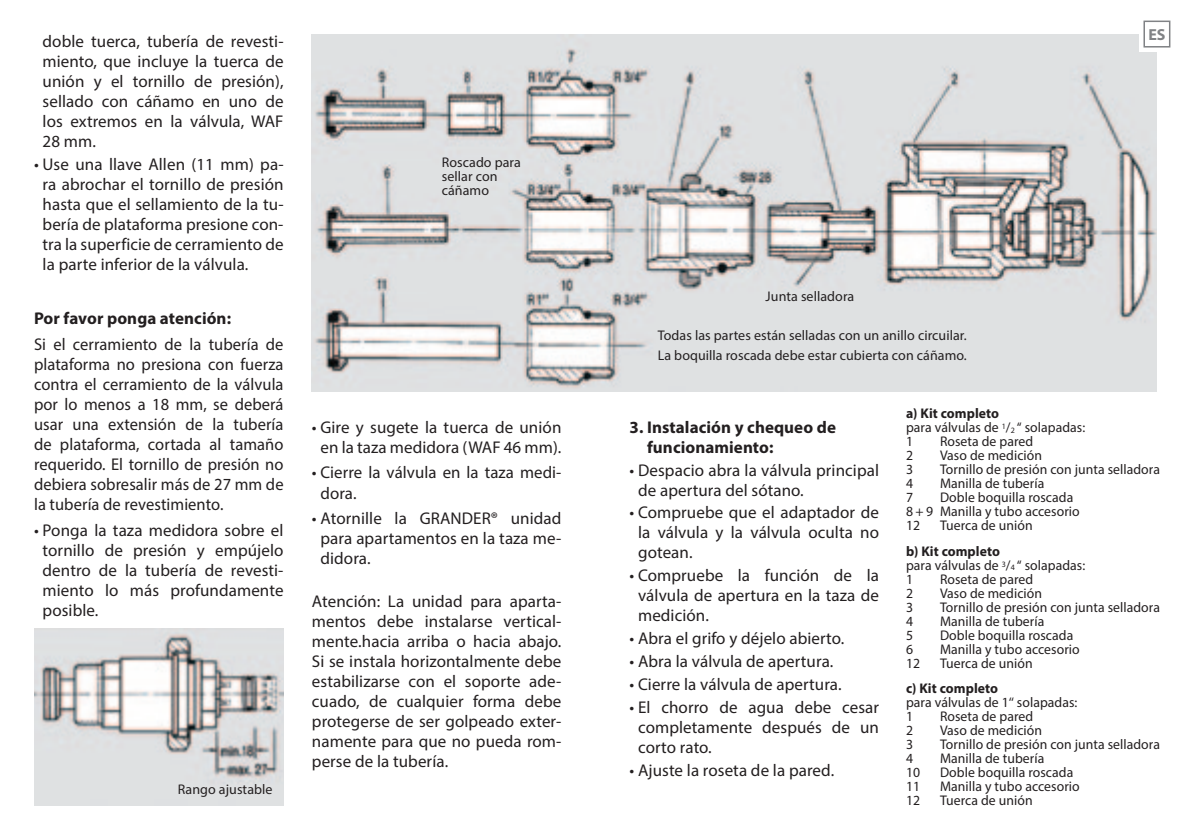
<style>
.page{position:relative;width:1191px;height:840px;background:#fff}
.page>*{position:absolute;margin:0;border:0;box-sizing:border-box;transform-origin:0 0}
.t1{font:17px/20px "Myriad Pro";letter-spacing:.005em;color:#231f20;text-align:justify}
.t2{font:700 17px/20px "Myriad Pro";letter-spacing:.005em;color:#231f20}
.t3{font:700 16px "Myriad Pro";color:#808285}
.t4{font:14px/14px "Myriad Pro";letter-spacing:.005em;color:#231f20}
.t5{font:700 14px "Myriad Pro";letter-spacing:.005em;color:#231f20}
.s1{font-weight:700}
.s2{font-size:8.2px}
</style>
<div class="page">
<img style="left:34px;top:628px;width:249px;height:177px">
<img style="left:312px;top:34px;width:845px;height:357px">
<div style="left:1139px;top:16px;width:52px;height:36px;background:#fff"></div>
<div style="left:1143px;top:21px;width:27px;height:26px;border:2px solid #808285"></div>
<p class="t1" style="left:43px;top:31px;width:242px">doble tuerca, tubería de revesti&shy;miento, que incluye la tuerca de unión y el tornillo de presión), sellado con cáñamo en uno de los extremos en la válvula, WAF 28 mm.</p>
<p class="t1" style="left:43px;top:154px;width:242px;text-indent:-9px">• Use una llave Allen (11 mm) pa&shy;ra abrochar el tornillo de presión hasta que el sellamiento de la tu&shy;bería de plataforma presione con&shy;tra la superficie de cerramiento de la parte inferior de la válvula.</p>
<p class="t2" style="left:34px;top:307px;width:199px">Por favor ponga atención:</p>
<p class="t1" style="left:34px;top:333px;width:251px">Si el cerramiento de la tubería de plataforma no presiona con fuerza contra el cerramiento de la válvula por lo menos a 18 mm, se deberá usar una extensión de la tubería de plataforma, cortada al tamaño requerido. El tornillo de presión no debiera sobresalir más de 27 mm de la tubería de revestimiento.</p>
<p class="t1" style="left:43px;top:519px;width:242px;text-indent:-9px">• Ponga la taza medidora sobre el tornillo de presión y empújelo dentro de la tubería de revesti&shy;miento lo más profundamente posible.</p>
<p class="t4" style="left:178px;top:781px;width:96px">Rango ajustable</p>
<p class="t4" style="left:442px;top:155px;width:81px">Roscado para sellar con cáñamo</p>
<p class="t1" style="left:312px;top:416px;width:251px;text-align:center">• Gire y sugete la tuerca de unión en la taza medidora (WAF 46 mm).</p>
<p class="t1" style="left:320px;top:462px;width:242px;text-indent:-9px">• Cierre la válvula en la taza medi&shy;dora.</p>
<p class="t1" style="left:320px;top:508px;width:242px;text-indent:-9px">• Atornille la GRANDER® unidad para apartamentos en la taza me&shy;didora.</p>
<p class="t1" style="left:312px;top:590px;width:251px">Atención: La unidad para aparta&shy;mentos debe instalarse vertical&shy;mente.hacia arriba o hacia abajo.<br>Si se instala horizontalmente debe estabilizarse con el soporte ade&shy;cuado, de cualquier forma debe protegerse de ser golpeado exter&shy;namente para que no pueda rom&shy;perse de la tubería.</p>
<p class="t4" style="left:765px;top:288px;width:90px">Junta selladora</p>
<p class="t4" style="left:658px;top:324px;width:310px;line-height:20.6px">Todas las partes están selladas con un anillo circuilar.<br>La boquilla roscada debe estar cubierta con cáñamo.</p>
<p class="t3" style="left:1148px;top:24px;width:19px">ES</p>
<p class="t2" style="left:647px;top:416px;width:190px;text-indent:-18px">3. Instalación y chequeo de funcionamiento:</p>
<p class="t1" style="left:638px;top:459px;width:242px;text-indent:-9px">• Despacio abra la válvula principal de apertura del sótano.</p>
<p class="t1" style="left:638px;top:502px;width:242px;text-indent:-9px">• Compruebe que el adaptador de la válvula y la válvula oculta no gotean.</p>
<p class="t1" style="left:638px;top:565px;width:242px;text-indent:-9px">• Compruebe la función de la válvula de apertura en la taza de medición.</p>
<p class="t1" style="left:629px;top:628px;width:216px">• Abra el grifo y déjelo abierto.</p>
<p class="t1" style="left:629px;top:650px;width:205px">• Abra la válvula de apertura.</p>
<p class="t1" style="left:629px;top:673px;width:214px">• Cierre la válvula de apertura.</p>
<p class="t1" style="left:638px;top:696px;width:242px;text-indent:-9px">• El chorro de agua debe cesar completamente después de un corto rato.</p>
<p class="t1" style="left:629px;top:759px;width:206px">• Ajuste la roseta de la pared.</p>
<p class="t4" style="left:906px;top:406px;width:181px"><span class="s1">a) Kit completo<br></span>para válvulas de <sup>1</sup>/<span class="s2">2</span> ‘‘ solapadas:<br>1</p>
<p class="t4" style="left:940px;top:434px;width:95px">Roseta de pared</p>
<p class="t4" style="left:906px;top:448px;width:9px">2</p>
<p class="t4" style="left:940px;top:448px;width:104px">Vaso de medición</p>
<p class="t4" style="left:906px;top:462px;width:9px">3</p>
<p class="t4" style="left:940px;top:462px;width:221px">Tornillo de presión con junta selladora</p>
<p class="t4" style="left:906px;top:476px;width:9px">4</p>
<p class="t4" style="left:940px;top:476px;width:106px">Manilla de tubería</p>
<p class="t4" style="left:906px;top:490px;width:9px">7</p>
<p class="t4" style="left:906px;top:490px;width:175px;text-indent:34px">Doble boquilla roscada<br>8 + 9 Manilla y tubo accesorio<br>12</p>
<p class="t4" style="left:940px;top:518px;width:94px">Tuerca de unión</p>
<p class="t4" style="left:906px;top:543px;width:181px"><span class="s1">b) Kit completo<br></span>para válvulas de <sup>3</sup>/<span class="s2">4</span> ‘‘ solapadas:<br>1</p>
<p class="t4" style="left:940px;top:571px;width:95px">Roseta de pared</p>
<p class="t4" style="left:906px;top:585px;width:9px">2</p>
<p class="t4" style="left:940px;top:585px;width:104px">Vaso de medición</p>
<p class="t4" style="left:906px;top:599px;width:9px">3</p>
<p class="t4" style="left:940px;top:599px;width:221px">Tornillo de presión con junta selladora</p>
<p class="t4" style="left:906px;top:613px;width:9px">4</p>
<p class="t4" style="left:940px;top:613px;width:106px">Manilla de tubería</p>
<p class="t4" style="left:906px;top:627px;width:9px">5</p>
<p class="t4" style="left:940px;top:627px;width:135px">Doble boquilla roscada</p>
<p class="t4" style="left:906px;top:641px;width:9px">6</p>
<p class="t4" style="left:940px;top:641px;width:141px">Manilla y tubo accesorio</p>
<p class="t4" style="left:906px;top:655px;width:16px">12</p>
<p class="t4" style="left:940px;top:655px;width:94px">Tuerca de unión</p>
<p class="t5" style="left:906px;top:678px;width:94px">c) Kit completo</p>
<p class="t4" style="left:906px;top:694px;width:173px">para válvulas de 1‘‘ solapadas:<br>1</p>
<p class="t4" style="left:940px;top:708px;width:95px">Roseta de pared</p>
<p class="t4" style="left:906px;top:722px;width:9px">2</p>
<p class="t4" style="left:940px;top:722px;width:104px">Vaso de medición</p>
<p class="t4" style="left:906px;top:736px;width:9px">3</p>
<p class="t4" style="left:940px;top:736px;width:221px">Tornillo de presión con junta selladora</p>
<p class="t4" style="left:906px;top:750px;width:9px">4</p>
<p class="t4" style="left:940px;top:750px;width:106px">Manilla de tubería</p>
<p class="t4" style="left:906px;top:764px;width:16px">10</p>
<p class="t4" style="left:940px;top:764px;width:135px">Doble boquilla roscada</p>
<p class="t4" style="left:906px;top:778px;width:16px">11</p>
<p class="t4" style="left:940px;top:778px;width:141px">Manilla y tubo accesorio</p>
<p class="t4" style="left:906px;top:792px;width:16px">12</p>
<p class="t4" style="left:940px;top:792px;width:94px">Tuerca de unión</p>
</div>
